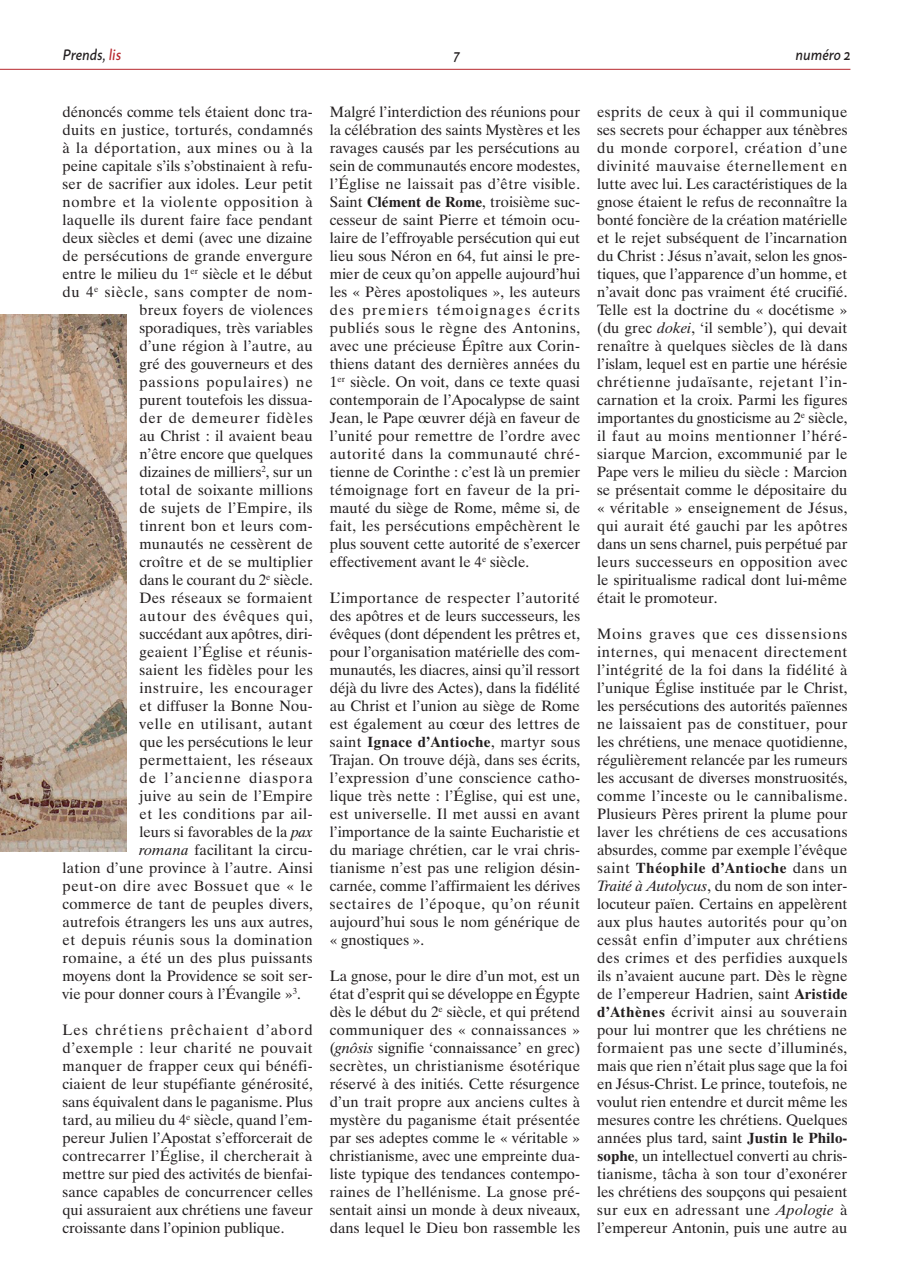
<style>
.page{position:relative;width:910px;height:1280px;background:#fff}
.page>*{position:absolute;margin:0;border:0;box-sizing:border-box;transform-origin:0 0}
.texte{font:15px/18px "Dutch 801 BT";letter-spacing:.015em;color:#231f20;text-align:justify}
.texte-2{font:15px "Dutch 801 BT";letter-spacing:.045em;color:#231f20}
.texte-3{font:15px "Dutch 801 BT";letter-spacing:.05em;color:#231f20}
.texte-4{font:15px "Dutch 801 BT";letter-spacing:.035em;color:#231f20}
.texte-5{font:15px "Dutch 801 BT";letter-spacing:.04em;color:#231f20}
.texte-6{font:15px "Dutch 801 BT";letter-spacing:.065em;color:#231f20}
.texte-7{font:15px "Dutch 801 BT";letter-spacing:.055em;color:#231f20}
.texte-8{font:15px "Dutch 801 BT";letter-spacing:.08em;color:#231f20}
.t1{font:italic 500 15px "Macho";color:#231f20;scale:.95 1}
.s1{color:#b7282e}
.s2{font-style:italic}
.s3{font-weight:700}
</style>
<div class="page">
<hr style="left:0;top:69px;width:850px;height:1px;background:#b7282e">
<img style="left:0;top:315px;width:127px;height:536px">
<p class="t1" style="left:63px;top:42px;width:63px">Prends, <span class="s1">lis</span></p>
<p class="t1" style="left:453px;top:42px;width:8px">7</p>
<p class="t1" style="left:795px;top:42px;width:59px">numéro 2</p>
<p class="texte" style="left:63px;top:102px;width:252px">dénoncés comme tels étaient donc tra-</p>
<p class="texte" style="left:63px;top:120px;width:252px">duits en justice, torturés, condamnés</p>
<p class="texte-2" style="left:63px;top:138px;width:252px">à la déportation, aux mines ou à la</p>
<p class="texte" style="left:63px;top:156px;width:252px">peine capitale s’ils s’obstinaient à refu-</p>
<p class="texte" style="left:63px;top:174px;width:252px">ser de sacrifier aux idoles. Leur petit</p>
<p class="texte-3" style="left:63px;top:192px;width:252px">nombre et la violente opposition à</p>
<p class="texte" style="left:63px;top:210px;width:252px">laquelle ils durent faire face pendant</p>
<p class="texte" style="left:63px;top:228px;width:252px">deux siècles et demi (avec une dizaine</p>
<p class="texte" style="left:63px;top:246px;width:252px">de persécutions de grande envergure</p>
<p class="texte" style="left:63px;top:264px;width:252px">entre le milieu du 1<sup>er</sup> siècle et le début</p>
<p class="texte-3" style="left:63px;top:282px;width:252px">du 4<sup>e</sup> siècle, sans compter de nom-</p>
<p class="texte" style="left:139px;top:300px;width:175px">breux foyers de violences</p>
<p class="texte" style="left:139px;top:318px;width:175px">sporadiques, très variables</p>
<p class="texte" style="left:139px;top:336px;width:175px">d’une région à l’autre, au</p>
<p class="texte" style="left:139px;top:354px;width:175px">gré des gouverneurs et des</p>
<p class="texte-6" style="left:139px;top:372px;width:175px">passions populaires) ne</p>
<p class="texte" style="left:139px;top:390px;width:175px">purent toutefois les dissua-</p>
<p class="texte-3" style="left:139px;top:408px;width:175px">der de demeurer fidèles</p>
<p class="texte" style="left:139px;top:426px;width:175px">au Christ : il avaient beau</p>
<p class="texte" style="left:139px;top:444px;width:175px">n’être encore que quelques</p>
<p class="texte" style="left:139px;top:462px;width:175px">dizaines de milliers<sup>2</sup>, sur un</p>
<p class="texte" style="left:139px;top:480px;width:175px">total de soixante millions</p>
<p class="texte-4" style="left:139px;top:498px;width:175px">de sujets de l’Empire, ils</p>
<p class="texte" style="left:139px;top:516px;width:175px">tinrent bon et leurs com-</p>
<p class="texte" style="left:139px;top:534px;width:175px">munautés ne cessèrent de</p>
<p class="texte" style="left:139px;top:552px;width:175px">croître et de se multiplier</p>
<p class="texte" style="left:139px;top:570px;width:175px">dans le courant du 2<sup>e</sup> siècle.</p>
<p class="texte" style="left:139px;top:588px;width:175px">Des réseaux se formaient</p>
<p class="texte-7" style="left:139px;top:606px;width:175px">autour des évêques qui,</p>
<p class="texte" style="left:139px;top:624px;width:175px">succédant aux apôtres, diri-</p>
<p class="texte" style="left:139px;top:642px;width:175px">geaient l’Église et réunis-</p>
<p class="texte" style="left:139px;top:660px;width:175px">saient les fidèles pour les</p>
<p class="texte-2" style="left:139px;top:678px;width:175px">instruire, les encourager</p>
<p class="texte" style="left:139px;top:696px;width:175px">et diffuser la Bonne Nou-</p>
<p class="texte-2" style="left:139px;top:714px;width:175px">velle en utilisant, autant</p>
<p class="texte" style="left:139px;top:732px;width:175px">que les persécutions le leur</p>
<p class="texte" style="left:139px;top:750px;width:175px">permettaient, les réseaux</p>
<p class="texte-8" style="left:139px;top:768px;width:175px">de l’ancienne diaspora</p>
<p class="texte" style="left:139px;top:786px;width:175px">juive au sein de l’Empire</p>
<p class="texte-5" style="left:139px;top:804px;width:175px">et les conditions par ail-</p>
<p class="texte" style="left:139px;top:822px;width:175px">leurs si favorables de la <span class="s2">pax</span></p>
<p class="texte" style="left:139px;top:840px;width:175px"><span class="s2">romana</span> facilitant la circu-</p>
<p class="texte" style="left:62px;top:858px;width:252px">lation d’une province à l’autre. Ainsi</p>
<p class="texte-2" style="left:62px;top:876px;width:252px">peut-on dire avec Bossuet que « le</p>
<p class="texte" style="left:62px;top:894px;width:252px">commerce de tant de peuples divers,</p>
<p class="texte" style="left:62px;top:912px;width:252px">autrefois étrangers les uns aux autres,</p>
<p class="texte-4" style="left:62px;top:930px;width:252px">et depuis réunis sous la domination</p>
<p class="texte" style="left:62px;top:948px;width:252px">romaine, a été un des plus puissants</p>
<p class="texte" style="left:62px;top:966px;width:252px">moyens dont la Providence se soit ser-</p>
<p class="texte" style="left:62px;top:984px;width:240px">vie pour donner cours à l’Évangile »<sup>3</sup>.</p>
<p class="texte" style="left:63px;top:1020px;width:252px">Les chrétiens prêchaient d’abord d’exemple : leur charité ne pouvait manquer de frapper ceux qui bénéfi&shy;ciaient de leur stupéfiante générosité, sans équivalent dans le paganisme. Plus tard, au milieu du 4<sup>e</sup> siècle, quand l’em&shy;pereur Julien l’Apostat s’efforcerait de contrecarrer l’Église, il chercherait à mettre sur pied des activités de bienfai&shy;sance capables de concurrencer celles qui assuraient aux chrétiens une faveur croissante dans l’opinion publique.</p>
<p class="texte" style="left:330px;top:102px;width:252px">Malgré l’interdiction des réunions pour la célébration des saints Mystères et les ravages causés par les persécutions au sein de communautés encore modestes, l’Église ne laissait pas d’être visible.<br>Saint <span class="s3">Clément de Rome</span>, troisième suc&shy;cesseur de saint Pierre et témoin ocu&shy;laire de l’effroyable persécution qui eut lieu sous Néron en 64, fut ainsi le pre&shy;mier de ceux qu’on appelle aujourd’hui les « Pères apostoliques », les auteurs des premiers témoignages écrits publiés sous le règne des Antonins, avec une précieuse Épître aux Corin&shy;thiens datant des dernières années du 1<sup>er</sup> siècle. On voit, dans ce texte quasi contemporain de l’Apocalypse de saint Jean, le Pape œuvrer déjà en faveur de l’unité pour remettre de l’ordre avec autorité dans la communauté chré&shy;tienne de Corinthe : c’est là un premier témoignage fort en faveur de la pri&shy;mauté du siège de Rome, même si, de fait, les persécutions empêchèrent le plus souvent cette autorité de s’exercer effectivement avant le 4<sup>e</sup> siècle.</p>
<p class="texte" style="left:330px;top:588px;width:252px">L’importance de respecter l’autorité des apôtres et de leurs successeurs, les évêques (dont dépendent les prêtres et, pour l’organisation matérielle des com&shy;munautés, les diacres, ainsi qu’il ressort déjà du livre des Actes), dans la fidélité au Christ et l’union au siège de Rome est également au cœur des lettres de saint <span class="s3">Ignace d’Antioche</span>, martyr sous Trajan. On trouve déjà, dans ses écrits, l’expression d’une conscience catho&shy;lique très nette : l’Église, qui est une, est universelle. Il met aussi en avant l’importance de la sainte Eucharistie et du mariage chrétien, car le vrai chris&shy;tianisme n’est pas une religion désin&shy;carnée, comme l’affirmaient les dérives sectaires de l’époque, qu’on réunit aujourd’hui sous le nom générique de « gnostiques ».</p>
<p class="texte" style="left:330px;top:966px;width:252px">La gnose, pour le dire d’un mot, est un état d’esprit qui se développe en Égypte dès le début du 2<sup>e</sup> siècle, et qui prétend communiquer des « connaissances » (<span class="s2">gnôsis</span> signifie ‘connaissance’ en grec) secrètes, un christianisme ésotérique réservé à des initiés. Cette résurgence d’un trait propre aux anciens cultes à mystère du paganisme était présentée par ses adeptes comme le « véritable » christianisme, avec une empreinte dua&shy;liste typique des tendances contempo&shy;raines de l’hellénisme. La gnose pré&shy;sentait ainsi un monde à deux niveaux, dans lequel le Dieu bon rassemble les</p>
<p class="texte" style="left:597px;top:102px;width:252px">esprits de ceux à qui il communique ses secrets pour échapper aux ténèbres du monde corporel, création d’une divinité mauvaise éternellement en lutte avec lui. Les caractéristiques de la gnose étaient le refus de reconnaître la bonté foncière de la création matérielle et le rejet subséquent de l’incarnation du Christ : Jésus n’avait, selon les gnos&shy;tiques, que l’apparence d’un homme, et n’avait donc pas vraiment été crucifié.<br>Telle est la doctrine du « docétisme » (du grec <span class="s2">dokei</span>, ‘il semble’), qui devait renaître à quelques siècles de là dans l’islam, lequel est en partie une hérésie chrétienne judaïsante, rejetant l’in&shy;carnation et la croix. Parmi les figures importantes du gnosticisme au 2<sup>e</sup> siècle, il faut au moins mentionner l’héré&shy;siarque Marcion, excommunié par le Pape vers le milieu du siècle : Marcion se présentait comme le dépositaire du « véritable » enseignement de Jésus, qui aurait été gauchi par les apôtres dans un sens charnel, puis perpétué par leurs successeurs en opposition avec le spiritualisme radical dont lui-même était le promoteur.</p>
<p class="texte" style="left:597px;top:624px;width:252px">Moins graves que ces dissensions internes, qui menacent directement l’intégrité de la foi dans la fidélité à l’unique Église instituée par le Christ, les persécutions des autorités païennes ne laissaient pas de constituer, pour les chrétiens, une menace quotidienne, régulièrement relancée par les rumeurs les accusant de diverses monstruosités, comme l’inceste ou le cannibalisme.<br>Plusieurs Pères prirent la plume pour laver les chrétiens de ces accusations absurdes, comme par exemple l’évêque saint <span class="s3">Théophile d’Antioche</span> dans un <span class="s2">Traité à Autolycus</span>, du nom de son inter&shy;locuteur païen. Certains en appelèrent aux plus hautes autorités pour qu’on cessât enfin d’imputer aux chrétiens des crimes et des perfidies auxquels ils n’avaient aucune part. Dès le règne de l’empereur Hadrien, saint <span class="s3">Aristide d’Athènes</span> écrivit ainsi au souverain pour lui montrer que les chrétiens ne formaient pas une secte d’illuminés, mais que rien n’était plus sage que la foi en Jésus-Christ. Le prince, toutefois, ne voulut rien entendre et durcit même les mesures contre les chrétiens. Quelques années plus tard, saint <span class="s3">Justin le Philo&shy;sophe</span>, un intellectuel converti au chris&shy;tianisme, tâcha à son tour d’exonérer les chrétiens des soupçons qui pesaient sur eux en adressant une <span class="s2">Apologie</span> à l’empereur Antonin, puis une autre au</p>
</div>
